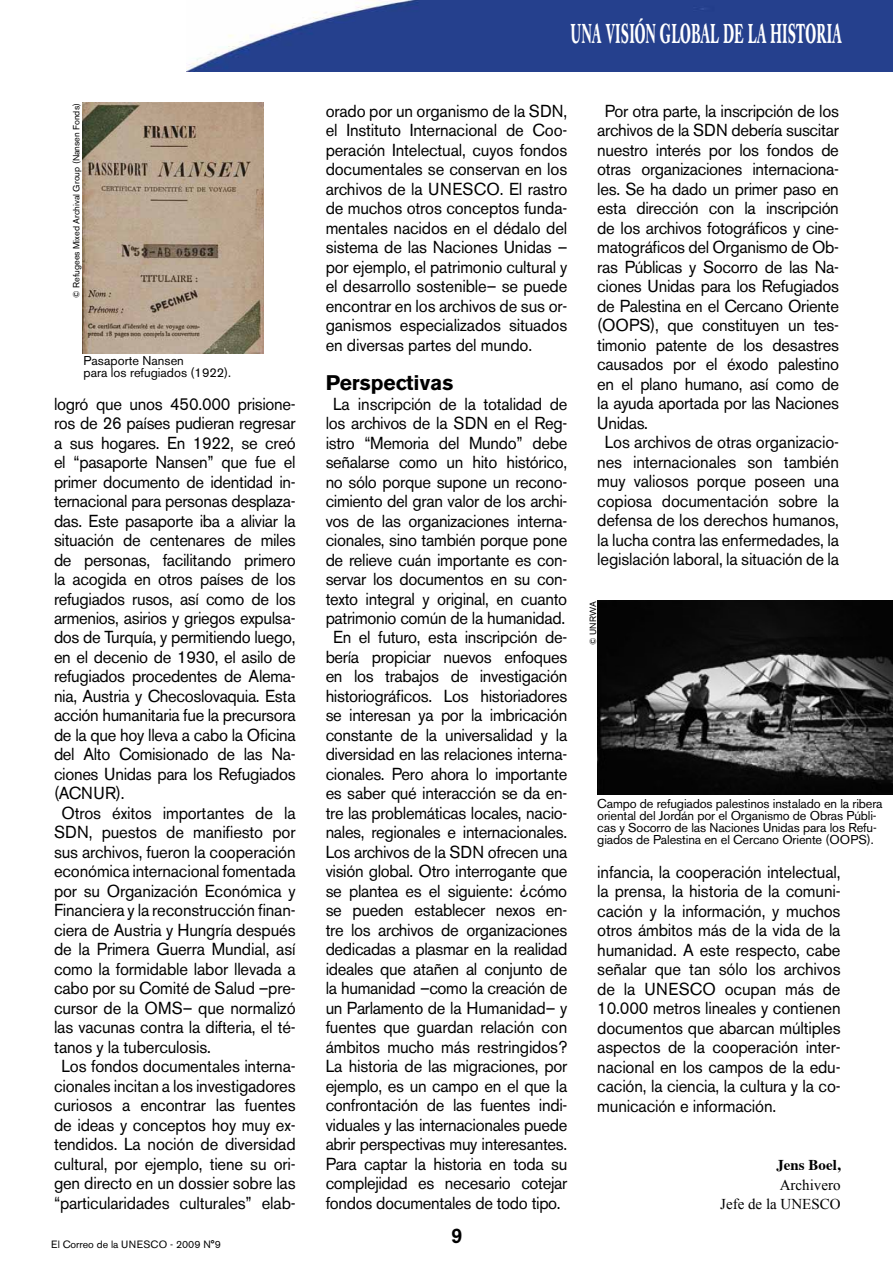
<style>
.page{position:relative;width:893px;height:1263px;background:#fff}
.page>*{position:absolute;margin:0;border:0;box-sizing:border-box;transform-origin:0 0}
.t1{font:700 27px "Caslon Book BE";letter-spacing:.04em;color:#fff;scale:.48 1}
.t2{font:700 21px "Akzidenz Grotesk BE";color:#000}
.t3{font:500 21px "Akzidenz Grotesk BE";color:#000;scale:.96 1}
.t4{font:17.25px/19.5px "Akzidenz Grotesk BE";letter-spacing:-.02em;color:#000;text-align:justify;scale:.96 1}
.t5{font:15px/19.5px "Times New Roman";color:#000;text-align:right}
.t6{font:700 15px "Times";color:#000}
.t7{font:12.75px/12px "Akzidenz Grotesk BE";letter-spacing:-.01em;color:#000}
.t8{font:10.5px "Akzidenz Grotesk BE";color:#000}
.t9{font:9px "Akzidenz Grotesk BE";color:#000}
</style>
<div class="page">
<img style="left:186px;top:0;width:707px;height:71px">
<img style="left:83px;top:103px;width:180px;height:250px">
<img style="left:597px;top:600px;width:296px;height:195px">
<p class="t9" style="left:71px;top:298px;width:196px;rotate:-90deg">© Refugees Mixed Archival Group (Nansen Fonds)</p>
<p class="t7" style="left:84px;top:355px;width:149px">Pasaporte Nansen<br>para los refugiados (1922).</p>
<p class="t4" style="left:54px;top:394px;width:253px">logró que unos 450.000 prisione-</p>
<p class="t4" style="left:54px;top:413px;width:253px">ros de 26 países pudieran regresar</p>
<p class="t4" style="left:54px;top:433px;width:253px">a sus hogares. En 1922, se creó</p>
<p class="t4" style="left:54px;top:452px;width:253px">el “pasaporte Nansen” que fue el</p>
<p class="t4" style="left:54px;top:472px;width:253px">primer documento de identidad in-</p>
<p class="t4" style="left:54px;top:491px;width:253px">ternacional para personas desplaza-</p>
<p class="t4" style="left:54px;top:511px;width:253px">das. Este pasaporte iba a aliviar la</p>
<p class="t4" style="left:54px;top:530px;width:253px">situación de centenares de miles</p>
<p class="t4" style="left:54px;top:550px;width:253px">de personas, facilitando primero</p>
<p class="t4" style="left:54px;top:569px;width:253px">la acogida en otros países de los</p>
<p class="t4" style="left:54px;top:589px;width:253px">refugiados rusos, así como de los</p>
<p class="t4" style="left:54px;top:608px;width:253px">armenios, asirios y griegos expulsa-</p>
<p class="t4" style="left:54px;top:628px;width:253px">dos de Turquía, y permitiendo luego,</p>
<p class="t4" style="left:54px;top:647px;width:253px">en el decenio de 1930, el asilo de</p>
<p class="t4" style="left:54px;top:667px;width:253px">refugiados procedentes de Alema-</p>
<p class="t4" style="left:54px;top:686px;width:253px">nia, Austria y Checoslovaquia. Esta</p>
<p class="t4" style="left:54px;top:706px;width:253px">acción humanitaria fue la precursora</p>
<p class="t4" style="left:54px;top:725px;width:253px">de la que hoy lleva a cabo la Oficina</p>
<p class="t4" style="left:54px;top:745px;width:253px">del Alto Comisionado de las Na-</p>
<p class="t4" style="left:54px;top:764px;width:253px">ciones Unidas para los Refugiados</p>
<p class="t4" style="left:54px;top:784px;width:75px">(ACNUR).</p>
<p class="t4" style="left:62px;top:803px;width:245px">Otros éxitos importantes de la</p>
<p class="t4" style="left:54px;top:823px;width:253px">SDN, puestos de manifiesto por</p>
<p class="t4" style="left:54px;top:842px;width:253px">sus archivos, fueron la cooperación</p>
<p class="t4" style="left:54px;top:862px;width:253px">económica internacional fomentada</p>
<p class="t4" style="left:54px;top:881px;width:253px">por su Organización Económica y</p>
<p class="t4" style="left:54px;top:901px;width:253px">Financiera y la reconstrucción finan-</p>
<p class="t4" style="left:54px;top:920px;width:253px">ciera de Austria y Hungría después</p>
<p class="t4" style="left:54px;top:940px;width:253px">de la Primera Guerra Mundial, así</p>
<p class="t4" style="left:54px;top:959px;width:253px">como la formidable labor llevada a</p>
<p class="t4" style="left:54px;top:979px;width:253px">cabo por su Comité de Salud –pre-</p>
<p class="t4" style="left:54px;top:998px;width:253px">cursor de la OMS– que normalizó</p>
<p class="t4" style="left:54px;top:1018px;width:253px">las vacunas contra la difteria, el té-</p>
<p class="t4" style="left:54px;top:1037px;width:165px">tanos y la tuberculosis.</p>
<p class="t4" style="left:62px;top:1057px;width:245px">Los fondos documentales interna-</p>
<p class="t4" style="left:54px;top:1076px;width:253px">cionales incitan a los investigadores</p>
<p class="t4" style="left:54px;top:1095px;width:253px">curiosos a encontrar las fuentes</p>
<p class="t4" style="left:54px;top:1115px;width:253px">de ideas y conceptos hoy muy ex-</p>
<p class="t4" style="left:54px;top:1134px;width:253px">tendidos. La noción de diversidad</p>
<p class="t4" style="left:54px;top:1154px;width:253px">cultural, por ejemplo, tiene su ori-</p>
<p class="t4" style="left:54px;top:1173px;width:253px">gen directo en un dossier sobre las</p>
<p class="t4" style="left:54px;top:1193px;width:253px">“particularidades culturales” elab-</p>
<p class="t8" style="left:51px;top:1238px;width:171px">El Correo de la UNESCO - 2009 N°9</p>
<h1 class="t1" style="left:571px;top:18px;width:566px">UNA VISIÓN GLOBAL DE LA HISTORIA</h1>
<p class="t4" style="left:326px;top:101px;width:253px">orado por un organismo de la SDN, el Instituto Internacional de Coo&shy;peración Intelectual, cuyos fondos documentales se conservan en los archivos de la UNESCO. El rastro de muchos otros conceptos funda&shy;mentales nacidos en el dédalo del sistema de las Naciones Unidas – por ejemplo, el patrimonio cultural y el desarrollo sostenible– se puede encontrar en los archivos de sus or&shy;ganismos especializados situados en diversas partes del mundo.</p>
<p class="t2" style="left:326px;top:371px;width:129px">Perspectivas</p>
<p class="t4" style="left:326px;top:394px;width:253px;text-align:center">La inscripción de la totalidad de los archivos de la SDN en el Reg&shy;istro “Memoria del Mundo” debe señalarse como un hito histórico, no sólo porque supone un recono&shy;cimiento del gran valor de los archi&shy;vos de las organizaciones interna&shy;cionales, sino también porque pone de relieve cuán importante es con&shy;servar los documentos en su con&shy;texto integral y original, en cuanto patrimonio común de la humanidad.<br>En el futuro, esta inscripción de&shy;bería propiciar nuevos enfoques en los trabajos de investigación historiográficos. Los historiadores se interesan ya por la imbricación constante de la universalidad y la diversidad en las relaciones interna&shy;cionales. Pero ahora lo importante es saber qué interacción se da en&shy;tre las problemáticas locales, nacio&shy;nales, regionales e internacionales.<br>Los archivos de la SDN ofrecen una visión global. Otro interrogante que se plantea es el siguiente: ¿cómo se pueden establecer nexos en&shy;tre los archivos de organizaciones dedicadas a plasmar en la realidad ideales que atañen al conjunto de la humanidad –como la creación de un Parlamento de la Humanidad– y fuentes que guardan relación con ámbitos mucho más restringidos?<br>La historia de las migraciones, por ejemplo, es un campo en el que la confrontación de las fuentes indi&shy;viduales y las internacionales puede abrir perspectivas muy interesantes.<br>Para captar la historia en toda su complejidad es necesario cotejar fondos documentales de todo tipo.</p>
<p class="t3" style="left:451px;top:1223px;width:13px">9</p>
<p class="t4" style="left:605px;top:101px;width:245px">Por otra parte, la inscripción de los</p>
<p class="t4" style="left:597px;top:120px;width:253px">archivos de la SDN debería suscitar</p>
<p class="t4" style="left:597px;top:140px;width:253px">nuestro interés por los fondos de</p>
<p class="t4" style="left:597px;top:159px;width:253px">otras organizaciones internaciona-</p>
<p class="t4" style="left:597px;top:179px;width:253px">les. Se ha dado un primer paso en</p>
<p class="t4" style="left:597px;top:198px;width:253px">esta dirección con la inscripción</p>
<p class="t4" style="left:597px;top:218px;width:253px">de los archivos fotográficos y cine-</p>
<p class="t4" style="left:597px;top:237px;width:253px">matográficos del Organismo de Ob-</p>
<p class="t4" style="left:597px;top:257px;width:253px">ras Públicas y Socorro de las Na-</p>
<p class="t4" style="left:597px;top:276px;width:253px">ciones Unidas para los Refugiados</p>
<p class="t4" style="left:597px;top:296px;width:253px">de Palestina en el Cercano Oriente</p>
<p class="t4" style="left:597px;top:315px;width:253px">(OOPS), que constituyen un tes-</p>
<p class="t4" style="left:597px;top:335px;width:253px">timonio patente de los desastres</p>
<p class="t4" style="left:597px;top:354px;width:253px">causados por el éxodo palestino</p>
<p class="t4" style="left:597px;top:374px;width:253px">en el plano humano, así como de</p>
<p class="t4" style="left:597px;top:393px;width:253px">la ayuda aportada por las Naciones</p>
<p class="t4" style="left:597px;top:413px;width:54px">Unidas.</p>
<p class="t4" style="left:605px;top:432px;width:245px">Los archivos de otras organizacio-</p>
<p class="t4" style="left:597px;top:452px;width:253px">nes internacionales son también</p>
<p class="t4" style="left:597px;top:471px;width:253px">muy valiosos porque poseen una</p>
<p class="t4" style="left:597px;top:491px;width:253px">copiosa documentación sobre la</p>
<p class="t4" style="left:597px;top:510px;width:253px">defensa de los derechos humanos,</p>
<p class="t4" style="left:597px;top:530px;width:253px">la lucha contra las enfermedades, la</p>
<p class="t4" style="left:597px;top:549px;width:253px">legislación laboral, la situación de la</p>
<p class="t9" style="left:588px;top:645px;width:45px;rotate:-90deg">© UNRWA</p>
<p class="t7" style="left:597px;top:797px;width:287px">Campo de refugiados palestinos instalado en la ribera oriental del Jordán por el Organismo de Obras Públi&shy;cas y Socorro de las Naciones Unidas para los Refu&shy;giados de Palestina en el Cercano Oriente (OOPS).</p>
<p class="t4" style="left:597px;top:862px;width:255px">infancia, la cooperación intelectual, la prensa, la historia de la comuni&shy;cación y la información, y muchos otros ámbitos más de la vida de la humanidad. A este respecto, cabe señalar que tan sólo los archivos de la UNESCO ocupan más de 10.000 metros lineales y contienen documentos que abarcan múltiples aspectos de la cooperación inter&shy;nacional en los campos de la edu&shy;cación, la ciencia, la cultura y la co&shy;municación e información.</p>
<p class="t6" style="left:776px;top:1151px;width:66px">Jens Boel,</p>
<p class="t5" style="left:720px;top:1174px;width:122px">Archivero<br>Jefe de la UNESCO</p>
</div>
